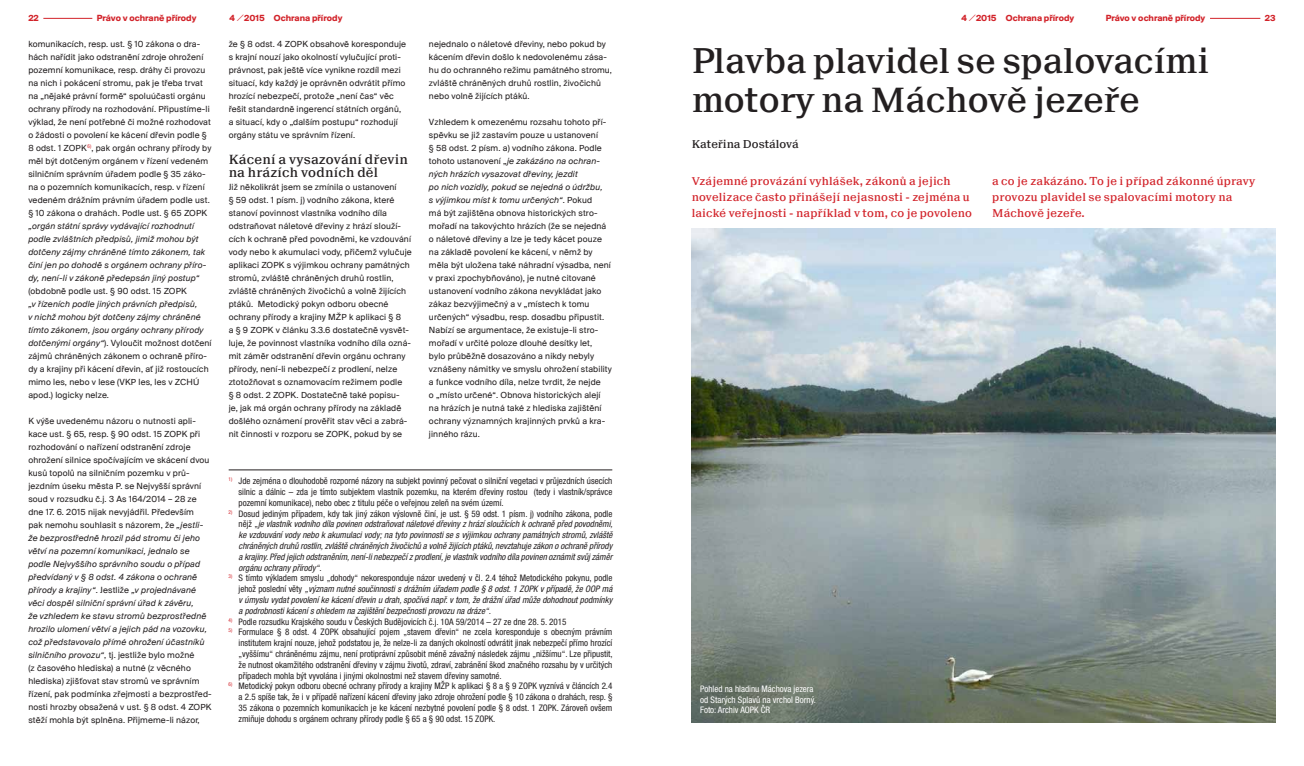
<style>
.page{position:relative;width:1304px;height:766px;background:#fff}
.page>*{position:absolute;margin:0;border:0;box-sizing:border-box;transform-origin:0 0}
.t1{font:500 37px/39px "Suisse BP Neue";color:#231f20}
.t2{font:500 14px/13px "Suisse BP Neue";letter-spacing:.015em;color:#231f20}
.t3{font:500 12px/16px "Suisse BP Neue";letter-spacing:.015em;color:#d2232a}
.t4{font:500 12px "Suisse BP Neue";color:#231f20}
.t5{font:9.2px/13px "Suisse BP Intl";letter-spacing:.015em;color:#231f20}
.t6{font:italic 9.2px/13px "Suisse BP Intl";letter-spacing:.015em;color:#231f20}
.t7{font:700 9.2px "Suisse BP Intl";color:#d2232a}
.t8{font:condensed 9px/10.8px "Helvetica Neue LT Pro";color:#231f20;text-align:justify}
.t9{font:italic condensed 9px/10.8px "Helvetica Neue LT Pro";color:#231f20;text-align:justify}
.t10{font:condensed 9px/10.8px "Helvetica Neue LT Pro";color:#fff}
.s1{font-family:"Replica Pro";font-weight:300}
.s2{font-style:italic}
.s3{font-style:normal}
</style>
<div class="page">
<hr style="left:229px;top:469px;width:383px;height:1px;background:#231f20">
<img style="left:692px;top:229px;width:584px;height:493px">
<hr style="left:1210px;top:18px;width:50px;height:1px;background:#d2232a">
<hr style="left:43px;top:18px;width:49px;height:1px;background:#d2232a">
<p class="t7" style="left:28px;top:13px;width:12px">22</p>
<p class="t7" style="left:97px;top:13px;width:101px">Právo v ochraně přírody</p>
<p class="t7" style="left:230px;top:13px;width:114px">4 <span class="s1">/</span>2015 Ochrana přírody</p>
<p class="t7" style="left:961px;top:13px;width:114px">4 <span class="s1">/</span>2015 Ochrana přírody</p>
<p class="t7" style="left:1106px;top:13px;width:101px">Právo v ochraně přírody</p>
<p class="t7" style="left:1265px;top:13px;width:12px">23</p>
<p class="t5" style="left:28px;top:37px;width:185px">komunikacích, resp. ust. § 10 zákona o dra&shy;hách nařídit jako odstranění zdroje ohrožení pozemní komunikace, resp. dráhy či provozu na nich i pokácení stromu, pak je třeba trvat na „nějaké právní formě“ spoluúčasti orgánu ochrany přírody na rozhodování. Připustíme-li výklad, že není potřebné či možné rozhodovat o žádosti o povolení ke kácení dřevin podle § 8 odst. 1 ZOPK<sup>6)</sup>, pak orgán ochrany přírody by měl být dotčeným orgánem v řízení vedeném silničním správním úřadem podle § 35 záko&shy;na o pozemních komunikacích, resp. v řízení vedeném drážním právním úřadem podle ust. § 10 zákona o drahách. Podle ust. § 65 ZOPK</p>
<p class="t6" style="left:28px;top:219px;width:180px">„orgán státní správy vydávající rozhodnutí podle zvláštních předpisů, jimiž mohou být dotčeny zájmy chráněné tímto zákonem, tak činí jen po dohodě s orgánem ochrany příro&shy;dy, není-li v zákoně předepsán jiný postup“</p>
<p class="t5" style="left:28px;top:284px;width:160px">(obdobně podle ust. § 90 odst. 15 ZOPK</p>
<p class="t5" style="left:28px;top:297px;width:185px"><span class="s2">„v řízeních podle jiných právních předpisů,<br>v nichž mohou být dotčeny zájmy chráněné tímto zákonem, jsou orgány ochrany přírody dotčenými orgány“</span>). Vyloučit možnost dotčení zájmů chráněných zákonem o ochraně příro&shy;dy a krajiny při kácení dřevin, ať již rostoucích mimo les, nebo v lese (VKP les, les v ZCHÚ apod.) logicky nelze.</p>
<p class="t5" style="left:28px;top:414px;width:185px">K výše uvedenému názoru o nutnosti apli&shy;kace ust. § 65, resp. § 90 odst. 15 ZOPK při rozhodování o nařízení odstranění zdroje ohrožení silnice spočívajícím ve skácení dvou kusů topolů na silničním pozemku v prů&shy;jezdním úseku města P. se Nejvyšší správní soud v rozsudku č.j. 3 As 164/2014 – 28 ze dne 17. 6. 2015 nijak nevyjádřil. Především<br>pak nemohu souhlasit s názorem, že <span class="s2">„jestli&shy;že bezprostředně hrozil pád stromu či jeho větví na pozemní komunikaci, jednalo se podle Nejvyššího správního soudu o případ předvídaný v § 8 odst. 4 zákona o ochraně přírody a krajiny“</span>. Jestliže <span class="s2">„v projednávané věci dospěl silniční správní úřad k závěru,<br>že vzhledem ke stavu stromů bezprostředně hrozilo ulomení větví a jejich pád na vozovku, což představovalo přímé ohrožení účastníků silničního provozu“</span>, tj. jestliže bylo možné<br>(z časového hlediska) a nutné (z věcného hlediska) zjišťovat stav stromů ve správním řízení, pak podmínka zřejmosti a bezprostřed&shy;nosti hrozby obsažená v ust. § 8 odst. 4 ZOPK stěží mohla být splněna. Přijmeme-li názor,</p>
<p class="t5" style="left:229px;top:37px;width:179px">že § 8 odst. 4 ZOPK obsahově koresponduje s krajní nouzí jako okolností vylučující proti&shy;právnost, pak ještě více vynikne rozdíl mezi situací, kdy každý je oprávněn odvrátit přímo hrozící nebezpečí, protože „není čas“ věc řešit standardně ingerencí státních orgánů, a situací, kdy o „dalším postupu“ rozhodují orgány státu ve správním řízení.</p>
<h2 class="t2" style="left:229px;top:152px;width:181px">Kácení a vysazování dřevin na hrázích vodních děl</h2>
<p class="t5" style="left:229px;top:180px;width:185px">Již několikrát jsem se zmínila o ustanovení<br>§ 59 odst. 1 písm. j) vodního zákona, které stanoví povinnost vlastníka vodního díla odstraňovat náletové dřeviny z hrází slouží&shy;cích k ochraně před povodněmi, ke vzdouvání vody nebo k akumulaci vody, přičemž vylučuje aplikaci ZOPK s výjimkou ochrany památných stromů, zvláště chráněných druhů rostlin, zvláště chráněných živočichů a volně žijících ptáků. Metodický pokyn odboru obecné ochrany přírody a krajiny MŽP k aplikaci § 8<br>a § 9 ZOPK v článku 3.3.6 dostatečně vysvět&shy;luje, že povinnost vlastníka vodního díla ozná&shy;mit záměr odstranění dřevin orgánu ochrany přírody, není-li nebezpečí z prodlení, nelze ztotožňovat s oznamovacím režimem podle<br>§ 8 odst. 2 ZOPK. Dostatečně také popisu-<br>je, jak má orgán ochrany přírody na základě došlého oznámení prověřit stav věci a zabrá&shy;nit činnosti v rozporu se ZOPK, pokud by se</p>
<p class="t5" style="left:429px;top:37px;width:185px">nejednalo o náletové dřeviny, nebo pokud by kácením dřevin došlo k nedovolenému zása&shy;hu do ochranného režimu památného stromu, zvláště chráněných druhů rostlin, živočichů nebo volně žijících ptáků.</p>
<p class="t5" style="left:429px;top:115px;width:184px">Vzhledem k omezenému rozsahu tohoto pří&shy;spěvku se již zastavím pouze u ustanovení<br>§ 58 odst. 2 písm. a) vodního zákona. Podle tohoto ustanovení „<span class="s2">je zakázáno na ochran&shy;ných hrázích vysazovat dřeviny, jezdit<br>po nich vozidly, pokud se nejedná o údržbu,<br>s výjimkou míst k tomu určených“</span>. Pokud<br>má být zajištěna obnova historických stro&shy;mořadí na takovýchto hrázích (že se nejedná o náletové dřeviny a lze je tedy kácet pouze na základě povolení ke kácení, v němž by měla být uložena také náhradní výsadba, není v praxi zpochybňováno), je nutné citované ustanovení vodního zákona nevykládat jako zákaz bezvýjimečný a v „místech k tomu určených“ výsadbu, resp. dosadbu připustit.<br>Nabízí se argumentace, že existuje-li stro&shy;mořadí v určité poloze dlouhé desítky let,<br>bylo průběžně dosazováno a nikdy nebyly vznášeny námitky ve smyslu ohrožení stability a funkce vodního díla, nelze tvrdit, že nejde<br>o „místo určené“. Obnova historických alejí na hrázích je nutná také z hlediska zajištění ochrany významných krajinných prvků a kra&shy;jinného rázu.</p>
<p class="t8" style="left:239px;top:475px;width:375px;text-indent:-10px"><sup>1)</sup> Jde zejména o dlouhodobě rozporné názory na subjekt povinný pečovat o silniční vegetaci v průjezdních úsecích silnic a dálnic – zda je tímto subjektem vlastník pozemku, na kterém dřeviny rostou (tedy i vlastník/správce pozemní komunikace), nebo obec z titulu péče o veřejnou zeleň na svém území.</p>
<p class="t9" style="left:239px;top:508px;width:376px;text-indent:-10px"><sup>2)</sup> <span class="s3">Dosud jediným případem, kdy tak jiný zákon výslovně činí, je ust. § 59 odst. 1 písm. j) vodního zákona, podle nějž „</span>je vlastník vodního díla povinen odstraňovat náletové dřeviny z hrází sloužících k ochraně před povodněmi, ke vzdouvání vody nebo k akumulaci vody; na tyto povinnosti se s výjimkou ochrany památných stromů, zvláště chráněných druhů rostlin, zvláště chráněných živočichů a volně žijících ptáků, nevztahuje zákon o ochraně přírody a krajiny. Před jejich odstraněním, není-li nebezpečí z prodlení, je vlastník vodního díla povinen oznámit svůj záměr orgánu ochrany přírody“<span class="s3">.</span></p>
<p class="t9" style="left:239px;top:573px;width:375px;text-indent:-10px"><sup>3)</sup> <span class="s3">S tímto výkladem smyslu „dohody“ nekoresponduje názor uvedený v čl. 2.4 téhož Metodického pokynu, podle jehož poslední věty</span> „význam nutné součinnosti s drážním úřadem podle § 8 odst. 1 ZOPK v případě, že OOP má v úmyslu vydat povolení ke kácení dřevin u drah, spočívá např. v tom, že drážní úřad může dohodnout podmínky a podrobnosti kácení s ohledem na zajištění bezpečnosti provozu na dráze“.</p>
<p class="t8" style="left:229px;top:615px;width:339px"><sup>4)</sup> Podle rozsudku Krajského soudu v Českých Budějovicích č.j. 10A 59/2014 – 27 ze dne 28. 5. 2015</p>
<p class="t8" style="left:239px;top:626px;width:376px;text-indent:-10px"><sup>5)</sup> Formulace § 8 odst. 4 ZOPK obsahující pojem „stavem dřevin“ ne zcela koresponduje s obecným právním institutem krajní nouze, jehož podstatou je, že nelze-li za daných okolností odvrátit jinak nebezpečí přímo hrozící „vyššímu“ chráněnému zájmu, není protiprávní způsobit méně závažný následek zájmu „nižšímu“. Lze připustit, že nutnost okamžitého odstranění dřeviny v zájmu životů, zdraví, zabránění škod značného rozsahu by v určitých případech mohla být vyvolána i jinými okolnostmi než stavem dřeviny samotné.</p>
<p class="t8" style="left:239px;top:680px;width:375px;text-indent:-10px"><sup>6)</sup> Metodický pokyn odboru obecné ochrany přírody a krajiny MŽP k aplikaci § 8 a § 9 ZOPK vyznívá v článcích 2.4 a 2.5 spíše tak, že i v případě nařízení kácení dřeviny jako zdroje ohrožení podle § 10 zákona o drahách, resp. § 35 zákona o pozemních komunikacích je ke kácení nezbytné povolení podle § 8 odst. 1 ZOPK. Zároveň ovšem zmiňuje dohodu s orgánem ochrany přírody podle § 65 a § 90 odst. 15 ZOPK.</p>
<h1 class="t1" style="left:692px;top:40px;width:519px">Plavba plavidel se spalovacími motory na Máchově jezeře</h1>
<h3 class="t4" style="left:692px;top:137px;width:109px">Kateřina Dostálová</h3>
<h3 class="t3" style="left:692px;top:172px;width:282px">Vzájemné provázání vyhlášek, zákonů a jejich novelizace často přinášejí nejasnosti - zejména u laické veřejnosti - například v tom, co je povoleno</h3>
<h3 class="t3" style="left:992px;top:172px;width:265px">a co je zakázáno. To je i případ zákonné úpravy provozu plavidel se spalovacími motory na<br>Máchově jezeře.</h3>
<p class="t10" style="left:700px;top:683px;width:117px">Pohled na hladinu Máchova jezera od Starých Splavů na vrchol Borný.<br>Foto: Archiv AOPK ČR</p>
</div>
